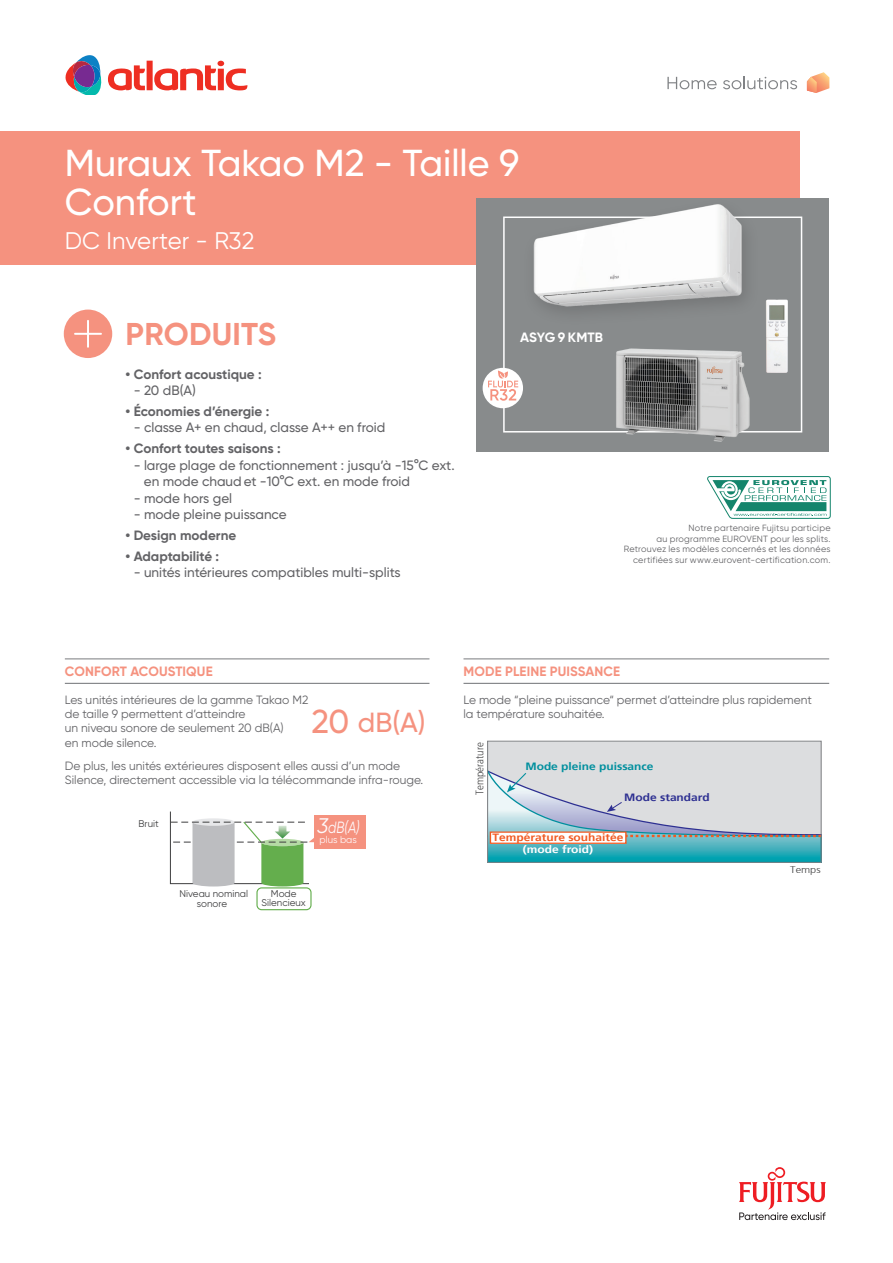
<style>
.page{position:relative;width:893px;height:1263px;background:#fff}
.page>*{position:absolute;margin:0;border:0;box-sizing:border-box;transform-origin:0 0}
.nom_de_chapitre_et_t{font:500 37.5px/39px "Gilroy";color:#fff}
.produit__titre{font:700 31.5px "Gilroy";letter-spacing:.01em;color:#f5927f}
.t1{font:500 27.6px "Gilroy";color:#f5927f}
.sous-titre_page{font:24px "Gilroy";letter-spacing:.005em;color:#fff}
.t2{font:italic 16.2px "Gilroy";color:#fef8fa;scale:.8 1}
.produit_2018_gras{font:500 13.5px/16.5px "Gilroy";color:#636366}
.produit_2018_gras-2{font:700 13.5px "Gilroy";color:#636366}
.titre_rubrique___tex{font:700 13.5px "Gilroy";letter-spacing:.01em;color:#f5927f}
.texte_courant{font:700 13.5px "Gilroy";letter-spacing:.005em;color:#fff}
.BODY_regular{font:12px/14.4px "Gilroy";color:#636366}
.t3{font:300 10.95px "Frutiger 45";color:#3e3e3f;scale:.89 1}
.t4{font:700 10.65px/12.3px "Frutiger 65";color:#f15921;text-align:center;scale:1.13 1}
.t5{font:700 10.65px "Frutiger 65";color:#008f9e;scale:1.13 1}
.t6{font:700 10.65px "Frutiger 65";color:#2e3092;scale:1.13 1}
.t7{font:9.75px/9.8px "Gilroy";color:#3e3e3f;text-align:center}
.t8{font:9.75px "Gilroy";color:#fef8fa}
.t9{font:300 9.75px "Frutiger 45";color:#3e3e3f;scale:1.13 1}
.t10{font:9px/10.5px "Gilroy";letter-spacing:.025em;color:#636366;text-align:right}
.s1{font-size:33.15px}
.s2{font-size:21.15px}
.s3{color:#fff}
</style>
<div class="page">
<div style="left:0;top:131px;width:799px;height:134px;background:#f5927f"></div>
<svg style="left:65px;top:55px;width:37px;height:40px"></svg>
<svg style="left:108px;top:61px;width:139px;height:30px"></svg>
<svg style="left:667px;top:77px;width:50px;height:12px"></svg>
<svg style="left:723px;top:76px;width:74px;height:13px"></svg>
<svg style="left:807px;top:72px;width:22px;height:21px"></svg>
<div style="left:476px;top:198px;width:353px;height:253px;background:#888b8c"></div>
<div style="left:64px;top:310px;width:48px;height:48px;background:#f5927f;border-radius:50%"></div>
<svg style="left:74px;top:320px;width:28px;height:28px"></svg>
<svg style="left:707px;top:476px;width:124px;height:43px"></svg>
<svg style="left:739px;top:1167px;width:87px;height:53px"></svg>
<div style="left:503px;top:216px;width:299px;height:216px;border:2px solid #fff"></div>
<div style="left:483px;top:368px;width:40px;height:40px;background:#fff;border-radius:50%"></div>
<svg style="left:488px;top:370px;width:30px;height:31px"></svg>
<img style="left:766px;top:300px;width:22px;height:73px">
<div style="left:522px;top:197px;width:238px;height:130px;background:#888b8c"></div>
<img style="left:530px;top:204px;width:221px;height:108px">
<img style="left:603px;top:348px;width:154px;height:94px">
<hr style="left:463px;top:658px;width:366px;height:1px;background:#808285">
<hr style="left:463px;top:683px;width:366px;height:1px;background:#808285">
<div style="left:488px;top:741px;width:333px;height:121px;background:#dcdddf"></div>
<div style="left:487px;top:741px;width:334px;height:122px;border:1px solid #808285"></div>
<svg style="left:488px;top:756px;width:333px;height:106px"></svg>
<hr style="left:65px;top:658px;width:364px;height:1px;background:#808285">
<hr style="left:65px;top:683px;width:364px;height:1px;background:#808285">
<div style="left:314px;top:815px;width:51px;height:33px;background:#f5927f"></div>
<div style="left:256px;top:887px;width:56px;height:23px;border:1px solid #64ae4d;border-radius:5px"></div>
<svg style="left:170px;top:811px;width:146px;height:75px"></svg>
<p class="nom_de_chapitre_et_t" style="left:65px;top:143px;width:456px">Muraux Takao M2 - Taille 9<br>Confort</p>
<p class="sous-titre_page" style="left:65px;top:226px;width:191px">DC Inverter - R32</p>
<p class="produit__titre" style="left:126px;top:314px;width:152px">PRODUITS</p>
<p class="produit_2018_gras-2" style="left:125px;top:365px;width:138px">• Confort acoustique :</p>
<p class="produit_2018_gras" style="left:134px;top:382px;width:64px">- 20 dB(A)</p>
<p class="produit_2018_gras-2" style="left:125px;top:403px;width:145px">• Économies d’énergie :</p>
<p class="produit_2018_gras" style="left:134px;top:419px;width:253px">- classe A+ en chaud, classe A++ en froid</p>
<p class="produit_2018_gras-2" style="left:125px;top:440px;width:157px">• Confort toutes saisons :</p>
<p class="produit_2018_gras" style="left:144px;top:457px;width:312px;text-indent:-10px">- large plage de fonctionnement : jusqu’à -15°C ext. en mode chaudet -10°C ext. en mode froid</p>
<p class="produit_2018_gras" style="left:134px;top:490px;width:100px">- mode hors gel</p>
<p class="produit_2018_gras" style="left:134px;top:506px;width:155px">- mode pleine puissance</p>
<p class="produit_2018_gras-2" style="left:125px;top:527px;width:112px">• Design moderne</p>
<p class="produit_2018_gras-2" style="left:125px;top:547px;width:95px">• Adaptabilité :</p>
<p class="produit_2018_gras" style="left:134px;top:564px;width:268px">- unités intérieures compatibles multi-splits</p>
<p class="texte_courant" style="left:520px;top:329px;width:84px">ASYG 9 KMTB</p>
<p class="t10" style="left:624px;top:523px;width:208px">Notre partenaire Fujitsu participe<br>au programme EUROVENT pour les splits.<br>Retrouvez les modèles concernés et les données certifiées sur www.eurovent-certification.com.</p>
<p class="titre_rubrique___tex" style="left:65px;top:663px;width:149px">CONFORT ACOUSTIQUE</p>
<p class="BODY_regular" style="left:65px;top:692px;width:245px">Les unités intérieures de la gamme Takao M2 de taille 9 permettent d’atteindre<br>un niveau sonore de seulement 20 dB(A)<br>en mode silence.</p>
<p class="BODY_regular" style="left:65px;top:758px;width:360px">De plus, les unités extérieures disposent elles aussi d’un mode<br>Silence, directement accessible via la télécommande infra-rouge.</p>
<p class="t7" style="left:139px;top:818px;width:22px">Bruit</p>
<p class="t1" style="left:312px;top:705px;width:116px"><span class="s1">20</span> dB(A)</p>
<p class="t2" style="left:317px;top:817px;width:55px"><span class="s2">3</span>dB(A)</p>
<p class="t8" style="left:320px;top:833px;width:39px">plus bas</p>
<p class="t7" style="left:179px;top:889px;width:70px">Niveau nominal sonore</p>
<p class="t7" style="left:262px;top:889px;width:46px">Mode<br>Silencieux</p>
<p class="titre_rubrique___tex" style="left:464px;top:663px;width:158px">MODE PLEINE PUISSANCE</p>
<p class="BODY_regular" style="left:463px;top:692px;width:350px">Le mode “pleine puissance“ permet d’atteindre plus rapidement la température souhaitée.</p>
<p class="t3" style="left:474px;top:795px;width:61px;rotate:-90deg">Température</p>
<p class="t5" style="left:525px;top:760px;width:115px">Mode pleine puissance</p>
<p class="t6" style="left:624px;top:791px;width:77px">Mode standard</p>
<p class="t4" style="left:493px;top:831px;width:117px">Température souhaitée <span class="s3">(mode froid)</span></p>
<p class="t9" style="left:790px;top:864px;width:28px">Temps</p>
</div>
